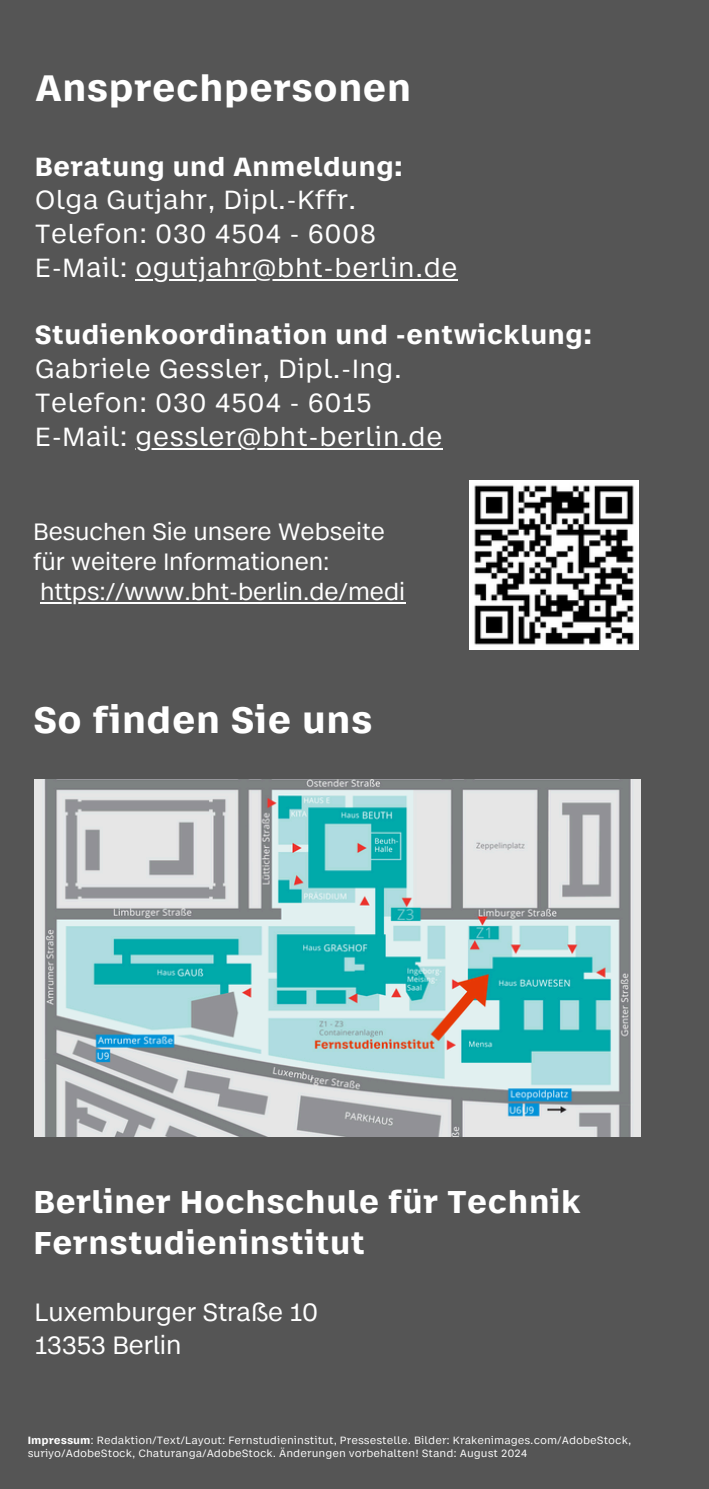
<style>
.page{position:relative;width:709px;height:1489px;background:#555}
.page>*{position:absolute;margin:0;border:0;box-sizing:border-box;transform-origin:0 0}
.t1{font:700 35px "BHT Case Micro";color:#fff}
.t2{font:700 30px/41.2px "BHT Case Micro";color:#fff}
.t3{font:25px/33.8px "BHT Case Micro";color:#fff}
.t4{font:23.75px/33.2px "BHT Case Text";color:#fff}
.t5{font:22.5px/30px "BHT Case Text";color:#fff}
.t6{font:10px/13.2px "BHT Case Micro";color:#fff}
.s1{font-weight:700}
</style>
<div class="page">
<hr style="left:135px;top:279px;width:323px;height:2px;background:#fff">
<hr style="left:135px;top:448px;width:308px;height:1px;background:#fff">
<hr style="left:40px;top:602px;width:365px;height:2px;background:#fff">
<img style="left:469px;top:480px;width:169px;height:169px">
<img style="left:35px;top:780px;width:606px;height:356px">
<h1 class="t1" style="left:35px;top:73px;width:378px">Ansprechpersonen</h1>
<h3 class="t3" style="left:35px;top:151px;width:424px"><span class="s1">Beratung und Anmeldung:<br></span>Olga Gutjahr, Dipl.-Kffr.<br>Telefon: 030 4504 - 6008<br>E-Mail: ogutjahr@bht-berlin.de</h3>
<h3 class="t3" style="left:35px;top:320px;width:559px"><span class="s1">Studienkoordination und -entwicklung:<br></span>Gabriele Gessler, Dipl.-Ing.<br>Telefon: 030 4504 - 6015<br>E-Mail: gessler@bht-berlin.de</h3>
<h4 class="t5" style="left:34px;top:519px;width:353px">Besuchen Sie unsere Webseite für weitere Informationen:</h4>
<h1 class="t5" style="left:40px;top:579px;width:367px">https://www.bht-berlin.de/medi</h1>
<h2 class="t1" style="left:34px;top:705px;width:341px">So finden Sie uns</h2>
<p class="t2" style="left:34px;top:1184px;width:549px">Berliner Hochschule für Technik<br>Fernstudieninstitut</p>
<p class="t4" style="left:35px;top:1297px;width:285px">Luxemburger Straße 10<br>13353 Berlin</p>
<p class="t6" style="left:28px;top:1434px;width:605px"><span class="s1">Impressum</span>: Redaktion/Text/Layout: Fernstudieninstitut, Pressestelle. Bilder: Krakenimages.com/AdobeStock, suriyo/AdobeStock, Chaturanga/AdobeStock. Änderungen vorbehalten! Stand: August 2024</p>
</div>
